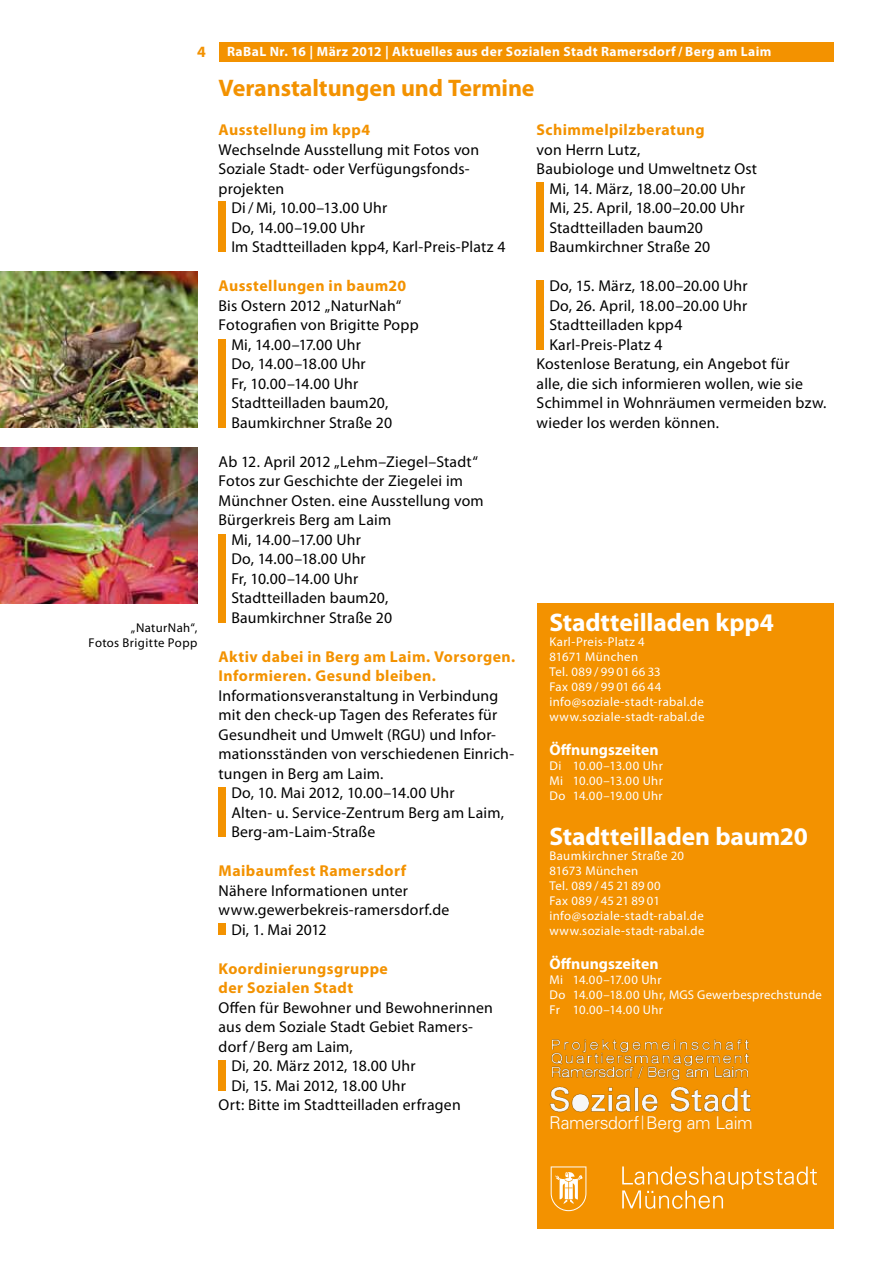
<style>
.page{position:relative;width:893px;height:1263px;background:#fff}
.page>*{position:absolute;margin:0;border:0;box-sizing:border-box;transform-origin:0 0}
.t1{font:700 25.5px "Myriad Pro";letter-spacing:-.005em;color:#fff}
.t2{font:700 24px "Myriad Pro";letter-spacing:-.005em;color:#f39200}
.t3{font:300 17.7px "Univers LT";letter-spacing:-.015em;color:#fff}
.t4{font:15.75px/19.5px "Myriad Pro";letter-spacing:.015em;color:#000}
.t5{font:700 15.75px/19.5px "Myriad Pro";letter-spacing:.03em;color:#f39200}
.t6{font:700 15.75px "Myriad Pro";letter-spacing:.005em;color:#fff}
.t7{font:700 13.5px "Myriad Pro";letter-spacing:.035em;color:#fff}
.t8{font:12.75px/15px "Myriad Pro";letter-spacing:.03em;color:#fff}
.t9{font:12.75px/15px "Myriad Pro";letter-spacing:.03em;color:#000;text-align:right}
.s1{color:#f39200}
.s2{font-size:17.55px}
</style>
<div class="page">
<div style="left:219px;top:43px;width:614px;height:19px;background:#f39200"></div>
<div style="left:537px;top:183px;width:7px;height:69px;background:#f39200"></div>
<div style="left:219px;top:202px;width:7px;height:50px;background:#f39200"></div>
<div style="left:537px;top:603px;width:296px;height:626px;background:#f39200"></div>
<svg style="left:622px;top:1166px;width:195px;height:43px"></svg>
<svg style="left:551px;top:1166px;width:35px;height:45px"></svg>
<img style="left:549px;top:1039px;width:202px;height:74px">
<div style="left:537px;top:280px;width:7px;height:70px;background:#f39200"></div>
<img style="left:0;top:272px;width:197px;height:156px">
<img style="left:0;top:447px;width:197px;height:156px">
<div style="left:219px;top:339px;width:7px;height:89px;background:#f39200"></div>
<div style="left:219px;top:787px;width:7px;height:50px;background:#f39200"></div>
<div style="left:219px;top:923px;width:7px;height:12px;background:#f39200"></div>
<div style="left:219px;top:1060px;width:7px;height:31px;background:#f39200"></div>
<div style="left:219px;top:534px;width:7px;height:89px;background:#f39200"></div>
<p class="t5" style="left:197px;top:41px;width:10px">4</p>
<p class="t9" style="left:89px;top:620px;width:110px">„NaturNah“,<br>Fotos Brigitte Popp</p>
<p class="t7" style="left:227px;top:43px;width:546px">RaBaL Nr. 16 | März 2012 | Aktuelles aus der Sozialen Stadt Ramersdorf / Berg am Laim</p>
<h2 class="t2" style="left:219px;top:72px;width:318px">Veranstaltungen und Termine</h2>
<p class="t5" style="left:219px;top:119px;width:153px">Ausstellung im kpp4</p>
<p class="t4" style="left:219px;top:139px;width:262px">Wechselnde Ausstellung mit Fotos von<br>Soziale Stadt- oder Verfügungsfonds&shy;projekten</p>
<p class="t4" style="left:219px;top:198px;width:170px"><span class="s1">–</span> Di/ Mi, 10.00–13.00 Uhr</p>
<p class="t4" style="left:219px;top:217px;width:148px"><span class="s1">–</span> Do, 14.00–19.00 Uhr</p>
<p class="t4" style="left:219px;top:237px;width:288px"><span class="s1">–</span> Im Stadtteilladen kpp4, Karl-Preis-Platz 4</p>
<p class="t5" style="left:219px;top:275px;width:189px">Ausstellungen in baum20</p>
<p class="t4" style="left:219px;top:295px;width:202px">Bis Ostern 2012 „NaturNah“<br>Fotografien von Brigitte Popp</p>
<p class="t4" style="left:219px;top:334px;width:144px"><span class="s1">–</span> Mi, 14.00–17.00 Uhr</p>
<p class="t4" style="left:219px;top:354px;width:149px"><span class="s1">–</span> Do, 14.00–18.00 Uhr</p>
<p class="t4" style="left:219px;top:373px;width:141px"><span class="s1">–</span> Fr, 10.00–14.00 Uhr</p>
<p class="t4" style="left:219px;top:393px;width:175px;text-align:right"><span class="s1">–</span> Stadtteilladen baum20,<br>Baumkirchner Straße 20</p>
<p class="t4" style="left:219px;top:451px;width:267px">Ab 12. April 2012 „Lehm–Ziegel–Stadt“ Fotos zur Geschichte der Ziegelei im Münchner Osten. eine Ausstellung vom Bürgerkreis Berg am Laim</p>
<p class="t4" style="left:219px;top:529px;width:144px"><span class="s1">–</span> Mi, 14.00–17.00 Uhr</p>
<p class="t4" style="left:219px;top:549px;width:149px"><span class="s1">–</span> Do, 14.00–18.00 Uhr</p>
<p class="t4" style="left:219px;top:568px;width:141px"><span class="s1">–</span> Fr, 10.00–14.00 Uhr</p>
<p class="t4" style="left:219px;top:588px;width:175px;text-align:right"><span class="s1">–</span> Stadtteilladen baum20,<br>Baumkirchner Straße 20</p>
<p class="t5" style="left:219px;top:646px;width:298px">Aktiv dabei in Berg am Laim. Vorsorgen.<br>Informieren. Gesund bleiben.</p>
<p class="t4" style="left:219px;top:685px;width:297px">Informationsveranstaltung in Verbindung mit den check-up Tagen des Referates für Gesundheit und Umwelt (RGU) und Infor&shy;mationsständen von verschiedenen Einrich&shy;tungen in Berg am Laim.</p>
<p class="t4" style="left:219px;top:783px;width:238px"><span class="s1">–</span> Do, 10. Mai 2012, 10.00–14.00 Uhr</p>
<p class="t4" style="left:231px;top:802px;width:274px;text-indent:-13px"><span class="s1">–</span> Alten- u. Service-Zentrum Berg am Laim,<br>Berg-am-Laim-Straße</p>
<p class="t5" style="left:219px;top:860px;width:189px">Maibaumfest Ramersdorf</p>
<p class="t4" style="left:219px;top:880px;width:232px">Nähere Informationen unter www.gewerbekreis-ramersdorf.de</p>
<p class="t4" style="left:219px;top:919px;width:110px"><span class="s1">–</span> Di, 1. Mai 2012</p>
<p class="t5" style="left:219px;top:958px;width:171px">Koordinierungsgruppe der Sozialen Stadt</p>
<p class="t4" style="left:219px;top:997px;width:276px">Offen für Bewohner und Bewohnerinnen aus dem Soziale Stadt Gebiet Ramers&shy;dorf/ Berg am Laim,</p>
<p class="t4" style="left:219px;top:1056px;width:198px"><span class="s1">–</span> Di, 20. März 2012, 18.00 Uhr</p>
<p class="t4" style="left:219px;top:1075px;width:244px"><span class="s1">–</span> Di, 15. Mai 2012, 18.00 Uhr<br>Ort: Bitte im Stadtteilladen erfragen</p>
<p class="t5" style="left:537px;top:119px;width:170px">Schimmelpilzberatung</p>
<p class="t4" style="left:537px;top:139px;width:222px">von Herrn Lutz,<br>Baubiologe und Umweltnetz Ost</p>
<p class="t4" style="left:537px;top:178px;width:210px"><span class="s1">–</span> Mi, 14. März, 18.00–20.00 Uhr</p>
<p class="t4" style="left:537px;top:198px;width:209px"><span class="s1">–</span> Mi, 25. April, 18.00–20.00 Uhr</p>
<p class="t4" style="left:549px;top:217px;width:162px;text-indent:-13px"><span class="s1">–</span> Stadtteilladen baum20<br>Baumkirchner Straße 20</p>
<p class="t4" style="left:537px;top:276px;width:212px"><span class="s1">–</span> Do, 15. März, 18.00–20.00 Uhr</p>
<p class="t4" style="left:537px;top:295px;width:212px"><span class="s1">–</span> Do, 26. April, 18.00–20.00 Uhr</p>
<p class="t4" style="left:537px;top:315px;width:147px"><span class="s1">–</span> Stadtteilladen kpp4</p>
<p class="t4" style="left:549px;top:334px;width:115px">Karl-Preis-Platz 4</p>
<p class="t4" style="left:537px;top:354px;width:254px">Kostenlose Beratung, ein Angebot für</p>
<p class="t4" style="left:537px;top:373px;width:268px">alle, die sich informieren wollen, wie sie</p>
<p class="t4" style="left:537px;top:393px;width:291px">Schimmel in Wohnräumen vermeiden bzw.</p>
<p class="t4" style="left:537px;top:412px;width:184px">wieder los werden können.</p>
<h1 class="t1" style="left:549px;top:605px;width:226px">Stadtteilladen kpp4</h1>
<p class="t8" style="left:549px;top:634px;width:157px">Karl-Preis-Platz 4<br>81671 München<br>Tel. 089 / 99 01 66 33<br>Fax 089 / 99 01 66 44 info@soziale-stadt-rabal.de www.soziale-stadt-rabal.de</p>
<p class="t6" style="left:549px;top:740px;width:111px">Öffnungszeiten</p>
<p class="t8" style="left:549px;top:758px;width:115px;text-align:justify">Di 10.00–13.00 Uhr Mi 10.00–13.00 Uhr Do 14.00–19.00 Uhr</p>
<h1 class="t1" style="left:549px;top:819px;width:260px">Stadtteilladen baum20</h1>
<p class="t8" style="left:549px;top:847px;width:157px">Baumkirchner Straße 20<br>81673 München<br>Tel. 089 / 45 21 89 00<br>Fax 089 / 45 21 89 01 info@soziale-stadt-rabal.de www.soziale-stadt-rabal.de</p>
<p class="t6" style="left:549px;top:953px;width:111px">Öffnungszeiten</p>
<p class="t8" style="left:549px;top:972px;width:274px">Mi 14.00–17.00 Uhr<br>Do 14.00–18.00 Uhr, MGS Gewerbesprechstunde<br>Fr 10.00–14.00 Uhr</p>
<p class="t3" style="left:549px;top:1112px;width:205px">Ramersdorf<sup>|</sup><span class="s2">Berg am Laim</span></p>
</div>
